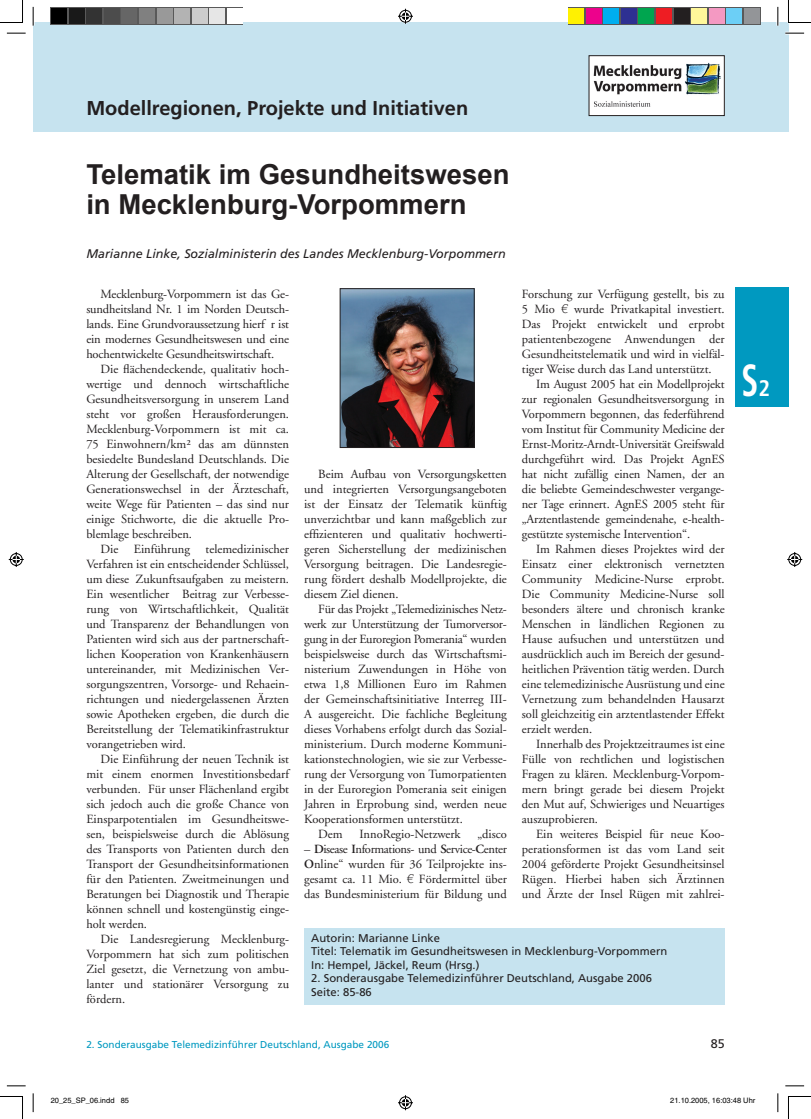
<style>
.page{position:relative;width:811px;height:1119px;background:#fff}
.page>*{position:absolute;margin:0;border:0;box-sizing:border-box;transform-origin:0 0}
.t1{font:700 condensed 45px "Frutiger";color:#fff;scale:.75 1}
.t2{font:700 27.5px/30px "Arial";color:#231f20}
.t3{font:700 20px "Frutiger";color:#231f20}
.t4{font:12.5px/15px "Adobe Garamond";color:#231f20;text-align:justify}
.t5{font:12.5px "Adobe Garamond";letter-spacing:-.02em;color:#231f20}
.t6{font:italic 12.5px "Frutiger";color:#231f20}
.t7{font:12.5px "Frutiger";color:#231f20}
.t8{font:11.25px/13.5px "Frutiger";color:#231f20}
.t9{font:10px "Frutiger";color:#0099c0}
.t10{font:7.5px "Helvetica";color:#000}
.s1{font-weight:600}
.s2{font-family:"Linotype Euro Font Ato F"}
.s3{font-size:22.5px}
</style>
<div class="page">
<div style="left:33px;top:23px;width:755px;height:109px;background:#c6e3ef"></div>
<div style="left:735px;top:287px;width:53px;height:120px;background:#0099c0"></div>
<img style="left:590px;top:57px;width:132px;height:57px">
<div style="left:588px;top:55px;width:136px;height:61px;border:1px solid #231f20"></div>
<div style="left:304px;top:928px;width:420px;height:76px;background:#c6e3ef"></div>
<img style="left:342px;top:290px;width:130px;height:156px">
<div style="left:340px;top:288px;width:134px;height:160px;border:1px solid #231f20"></div>
<hr style="left:785px;top:32px;width:18px;height:3px;background:#fff">
<hr style="left:776px;top:7px;width:3px;height:19px;background:#fff">
<svg style="left:785px;top:33px;width:18px;height:1px"></svg>
<svg style="left:785px;top:1085px;width:18px;height:1px"></svg>
<svg style="left:777px;top:7px;width:1px;height:19px"></svg>
<svg style="left:777px;top:1093px;width:1px;height:19px"></svg>
<svg style="left:788px;top:0;width:22px;height:23px"></svg>
<svg style="left:788px;top:1096px;width:22px;height:23px"></svg>
<svg style="left:396px;top:8px;width:18px;height:16px"></svg>
<svg style="left:398px;top:1095px;width:15px;height:16px"></svg>
<svg style="left:0;top:0;width:36px;height:1119px"></svg>
<svg style="left:787px;top:552px;width:16px;height:15px"></svg>
<svg style="left:51px;top:8px;width:192px;height:17px"></svg>
<div style="left:52px;top:9px;width:15px;height:15px;background:#000"></div>
<div style="left:69px;top:9px;width:15px;height:15px;background:#191919"></div>
<div style="left:87px;top:9px;width:15px;height:15px;background:#333"></div>
<div style="left:104px;top:9px;width:15px;height:15px;background:#4c4c4c"></div>
<div style="left:122px;top:9px;width:15px;height:15px;background:#666"></div>
<div style="left:139px;top:9px;width:15px;height:15px;background:#808080"></div>
<div style="left:157px;top:9px;width:15px;height:15px;background:#999"></div>
<div style="left:174px;top:9px;width:15px;height:15px;background:#b3b3b3"></div>
<div style="left:192px;top:9px;width:15px;height:15px;background:#ccc"></div>
<div style="left:209px;top:9px;width:15px;height:15px;background:#e6e6e6"></div>
<div style="left:227px;top:9px;width:15px;height:15px;background:#fff"></div>
<svg style="left:567px;top:8px;width:193px;height:17px"></svg>
<div style="left:568px;top:9px;width:15px;height:15px;background:#fff101"></div>
<div style="left:586px;top:9px;width:15px;height:15px;background:#ed028c"></div>
<div style="left:603px;top:9px;width:15px;height:15px;background:#00aeef"></div>
<div style="left:621px;top:9px;width:15px;height:15px;background:#2e3092"></div>
<div style="left:638px;top:9px;width:15px;height:15px;background:#00a54f"></div>
<div style="left:656px;top:9px;width:15px;height:15px;background:#ee1d23"></div>
<div style="left:673px;top:9px;width:15px;height:15px;background:#231f20"></div>
<div style="left:691px;top:9px;width:15px;height:15px;background:#fff79a"></div>
<div style="left:708px;top:9px;width:15px;height:15px;background:#f499c2"></div>
<div style="left:726px;top:9px;width:15px;height:15px;background:#6ccff6"></div>
<div style="left:743px;top:9px;width:15px;height:15px;background:#939598"></div>
<h3 class="t3" style="left:86px;top:100px;width:383px">Modellregionen, Projekte und Initiativen</h3>
<h2 class="t2" style="left:86px;top:160px;width:424px">Telematik im Gesundheitswesen in Mecklenburg-Vorpommern</h2>
<p class="t6" style="left:86px;top:248px;width:421px">Marianne Linke, Sozialministerin des Landes Mecklenburg-Vorpommern</p>
<p class="t4" style="left:86px;top:288px;width:204px;text-indent:14px">Mecklenburg-Vorpommern ist das Ge&shy;sundheitsland Nr. 1 im Norden Deutsch&shy;lands. Eine Grundvoraussetzung hierf¸ r ist ein modernes Gesundheitswesen und eine hochentwickelte Gesundheitswirtschaft.</p>
<p class="t4" style="left:86px;top:363px;width:204px;text-indent:14px">Die flächendeckende, qualitativ hoch&shy;wertige und dennoch wirtschaftliche Gesundheitsversorgung in unserem Land steht vor großen Herausforderungen.<br>Mecklenburg-Vorpommern ist mit ca.<br>75 Einwohnern/km² das am dünnsten besiedelte Bundesland Deutschlands. Die Alterung der Gesellschaft, der notwendige Generationswechsel in der Ärzteschaft, weite Wege für Patienten – das sind nur einige Stichworte, die die aktuelle Pro&shy;blemlage beschreiben.</p>
<p class="t4" style="left:86px;top:543px;width:204px;text-indent:14px">Die Einführung telemedizinischer Verfahren ist ein entscheidender Schlüssel, um diese Zukunftsaufgaben zu meistern.<br>Ein wesentlicher Beitrag zur Verbesse&shy;rung von Wirtschaftlichkeit, Qualität und Transparenz der Behandlungen von Patienten wird sich aus der partnerschaft&shy;lichen Kooperation von Krankenhäusern untereinander, mit Medizinischen Ver&shy;sorgungszentren, Vorsorge- und Rehaein&shy;richtungen und niedergelassenen Ärzten sowie Apotheken ergeben, die durch die Bereitstellung der Telematikinfrastruktur vorangetrieben wird.</p>
<p class="t4" style="left:86px;top:753px;width:204px;text-indent:14px">Die Einführung der neuen Technik ist mit einem enormen Investitionsbedarf verbunden. Für unser Flächenland ergibt sich jedoch auch die große Chance von Einsparpotentialen im Gesundheitswe&shy;sen, beispielsweise durch die Ablösung des Transports von Patienten durch den Transport der Gesundheitsinformationen für den Patienten. Zweitmeinungen und Beratungen bei Diagnostik und Therapie können schnell und kostengünstig einge&shy;holt werden.</p>
<p class="t4" style="left:86px;top:933px;width:204px;text-indent:14px">Die Landesregierung Mecklenburg-Vorpommern hat sich zum politischen Ziel gesetzt, die Vernetzung von ambu&shy;lanter und stationärer Versorgung zu fördern.</p>
<p class="t4" style="left:304px;top:468px;width:204px;text-indent:14px">Beim Aufbau von Versorgungsketten und integrierten Versorgungsangeboten ist der Einsatz der Telematik künftig unverzichtbar und kann maßgeblich zur effizienteren und qualitativ hochwerti&shy;geren Sicherstellung der medizinischen Versorgung beitragen. Die Landesregie&shy;rung fördert deshalb Modellprojekte, die diesem Ziel dienen.</p>
<p class="t5" style="left:318px;top:604px;width:190px">Für das Projekt „Telemedizinisches Netz-</p>
<p class="t5" style="left:304px;top:619px;width:204px">werk zur Unterstützung der Tumorversor-</p>
<p class="t5" style="left:304px;top:634px;width:204px">gung in der Euroregion Pomerania“ wurden</p>
<p class="t4" style="left:304px;top:648px;width:204px">beispielsweise durch das Wirtschaftsmi-</p>
<p class="t4" style="left:304px;top:663px;width:204px">nisterium Zuwendungen in Höhe von</p>
<p class="t4" style="left:304px;top:678px;width:204px">etwa 1,8 Millionen Euro im Rahmen</p>
<p class="t4" style="left:304px;top:693px;width:204px">der Gemeinschaftsinitiative Interreg III-</p>
<p class="t4" style="left:304px;top:708px;width:204px">A ausgereicht. Die fachliche Begleitung</p>
<p class="t4" style="left:304px;top:723px;width:204px">dieses Vorhabens erfolgt durch das Sozial-</p>
<p class="t4" style="left:304px;top:738px;width:204px">ministerium. Durch moderne Kommuni-</p>
<p class="t4" style="left:304px;top:753px;width:204px">kationstechnologien, wie sie zur Verbesse-</p>
<p class="t4" style="left:304px;top:768px;width:204px">rung der Versorgung von Tumorpatienten</p>
<p class="t4" style="left:304px;top:783px;width:204px">in der Euroregion Pomerania seit einigen</p>
<p class="t4" style="left:304px;top:798px;width:204px">Jahren in Erprobung sind, werden neue</p>
<p class="t4" style="left:304px;top:813px;width:160px">Kooperationsformen unterstützt.</p>
<p class="t4" style="left:318px;top:828px;width:26px">Dem</p>
<p class="t4" style="left:359px;top:828px;width:103px">InnoRegio-Netzwerk</p>
<p class="t4" style="left:477px;top:828px;width:31px">„disco</p>
<p class="t4" style="left:304px;top:843px;width:204px">– <span class="s1">D</span>isease <span class="s1">I</span>nformations- und <span class="s1">S</span>ervice-<span class="s1">C</span>enter <span class="s1">O</span>nline“ wurden für 36 Teilprojekte ins&shy;gesamt ca. 11 Mio. <span class="s2">a</span> Fördermittel über das Bundesministerium für Bildung und</p>
<p class="t4" style="left:521px;top:288px;width:204px">Forschung zur Verfügung gestellt, bis zu 5 Mio <span class="s2">a</span> wurde Privatkapital investiert.<br>Das Projekt entwickelt und erprobt patientenbezogene Anwendungen der Gesundheitstelematik und wird in vielfäl&shy;tiger Weise durch das Land unterstützt.</p>
<p class="t4" style="left:521px;top:378px;width:204px;text-indent:14px">Im August 2005 hat ein Modellprojekt zur regionalen Gesundheitsversorgung in Vorpommern begonnen, das federführend vom Institut für Community Medicine der Ernst-Moritz-Arndt-Universität Greifswald durchgeführt wird. Das Projekt AgnES hat nicht zufällig einen Namen, der an die beliebte Gemeindeschwester vergange&shy;ner Tage erinnert. AgnES 2005 steht für „Arztentlastende gemeindenahe, e-health&shy;gestützte systemische Intervention“.</p>
<p class="t4" style="left:521px;top:543px;width:204px;text-indent:14px">Im Rahmen dieses Projektes wird der Einsatz einer elektronisch vernetzten Community Medicine-Nurse erprobt.<br>Die Community Medicine-Nurse soll besonders ältere und chronisch kranke Menschen in ländlichen Regionen zu Hause aufsuchen und unterstützen und ausdrücklich auch im Bereich der gesund&shy;heitlichen Prävention tätig werden. Durch eine telemedizinische Ausrüstung und eine Vernetzung zum behandelnden Hausarzt soll gleichzeitig ein arztentlastender Effekt erzielt werden.</p>
<p class="t4" style="left:521px;top:738px;width:204px;text-indent:14px">Innerhalb des Projektzeitraumes ist eine Fülle von rechtlichen und logistischen Fragen zu klären. Mecklenburg-Vorpom&shy;mern bringt gerade bei diesem Projekt den Mut auf, Schwieriges und Neuartiges auszuprobieren.</p>
<p class="t4" style="left:521px;top:828px;width:204px;text-indent:14px">Ein weiteres Beispiel für neue Koo&shy;perationsformen ist das vom Land seit 2004 geförderte Projekt Gesundheitsinsel Rügen. Hierbei haben sich Ärztinnen und Ärzte der Insel Rügen mit zahlrei-</p>
<p class="t8" style="left:311px;top:932px;width:357px">Autorin: Marianne Linke<br>Titel: Telematik im Gesundheitswesen in Mecklenburg-Vorpommern<br>In: Hempel, Jäckel, Reum (Hrsg.)</p>
<p class="t8" style="left:311px;top:972px;width:342px">2. Sonderausgabe Telemedizinführer Deutschland, Ausgabe 2006<br>Seite: 85-86</p>
<p class="t9" style="left:86px;top:1040px;width:304px">2. Sonderausgabe Telemedizinführer Deutschland, Ausgabe 2006</p>
<p class="t7" style="left:710px;top:1038px;width:15px">85</p>
<h1 class="t1" style="left:741px;top:362px;width:40px">S<span class="s3">2</span></h1>
<p class="t10" style="left:51px;top:1098px;width:80px">20_25_SP_06.indd 85</p>
<p class="t10" style="left:670px;top:1098px;width:87px">21.10.2005, 16:03:48 Uhr</p>
</div>
